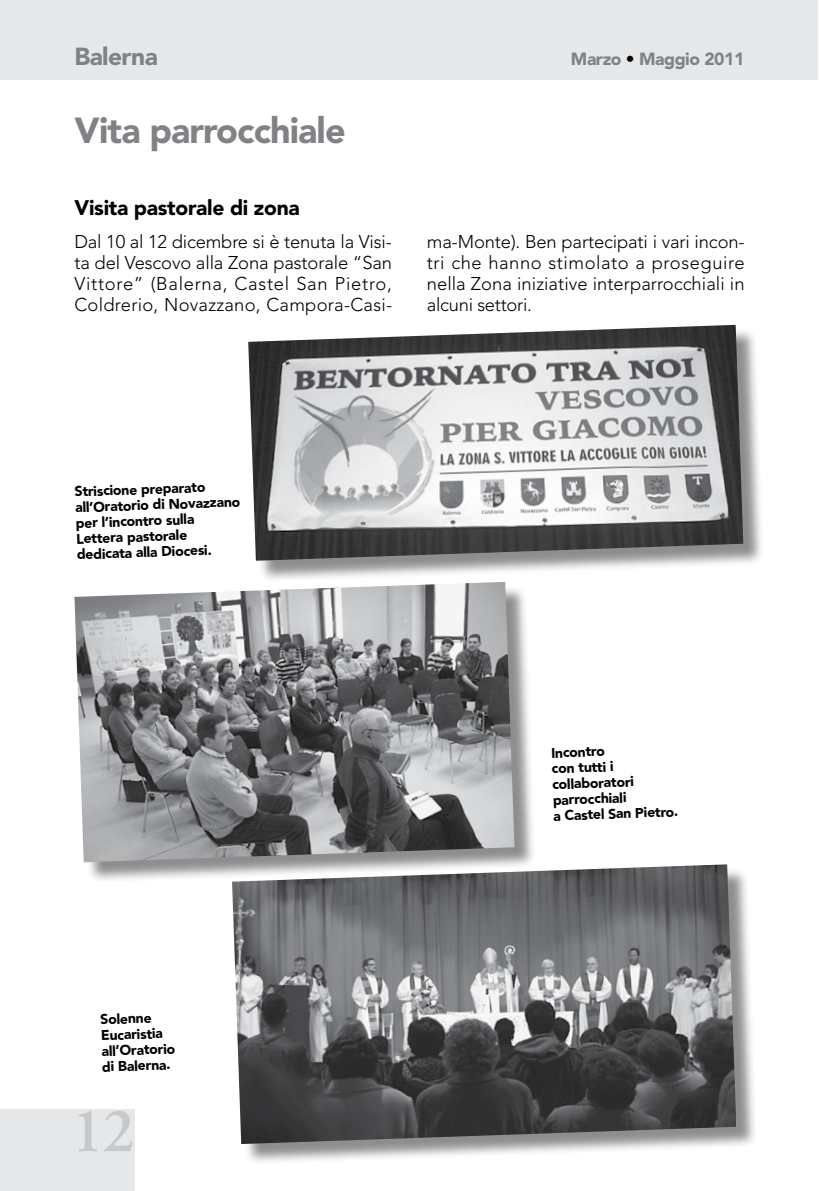
<style>
.page{position:relative;width:819px;height:1191px;background:#fff}
.page>*{position:absolute;margin:0;border:0;box-sizing:border-box;transform-origin:0 0}
.t1{font:600 63px "Adobe Garamond Pro";color:#c7c8ca}
.t2{font:900 35.88px "Avenir";letter-spacing:-.025em;color:#808285}
.t3{font:900 24.5px "Avenir";letter-spacing:-.025em;color:#808285}
.t4{font:900 21px "Avenir";letter-spacing:-.015em;color:#000}
.t5{font:300 18.38px/21px "Avenir";color:#000;text-align:justify}
.t6{font:900 17.5px "Avenir";letter-spacing:-.025em;color:#808285}
.t7{font:900 14px/15.8px "Avenir";color:#000}
</style>
<div class="page">
<div style="left:0;top:1px;width:817px;height:78px;background:#e6e7e8"></div>
<div style="left:0;top:1109px;width:134px;height:82px;background:#e6e7e8"></div>
<div style="left:251px;top:328px;width:513px;height:254px;background:#000;opacity:.45"></div>
<img style="left:248px;top:325px;width:495px;height:236px">
<div style="left:78px;top:585px;width:458px;height:299px;background:#000;opacity:.45"></div>
<img style="left:74px;top:582px;width:440px;height:280px">
<div style="left:235px;top:867px;width:522px;height:298px;background:#000;opacity:.45"></div>
<img style="left:232px;top:864px;width:504px;height:280px">
<h3 class="t3" style="left:74px;top:42px;width:85px">Balerna</h3>
<p class="t6" style="left:571px;top:48px;width:175px">Marzo Maggio 2011</p>
<h2 class="t2" style="left:74px;top:108px;width:273px">Vita parrocchiale</h2>
<p class="t4" style="left:74px;top:195px;width:227px">Visita pastorale di zona</p>
<p class="t5" style="left:74px;top:231px;width:319px">Dal 10 al 12 dicembre si è tenuta la Visi&shy;ta del Vescovo alla Zona pastorale “San Vittore” (Balerna, Castel San Pietro, Coldrerio, Novazzano, Campora-Casi-</p>
<p class="t5" style="left:427px;top:231px;width:319px">ma-Monte). Ben partecipati i vari incon&shy;tri che hanno stimolato a proseguire nella Zona iniziative interparrocchiali in alcuni settori.</p>
<p class="t7" style="left:74px;top:483px;width:166px;rotate:-2deg">Striscione preparato all’Oratorio di Novazzano per l’incontro sulla<br>Lettera pastorale dedicata alla Diocesi.</p>
<p class="t7" style="left:551px;top:745px;width:126px;rotate:-2deg">Incontro<br>con tutti i collaboratori parrocchiali<br>a Castel San Pietro.</p>
<p class="t7" style="left:100px;top:1011px;width:75px;rotate:-2deg">Solenne<br>Eucaristia all’Oratorio di Balerna.</p>
<h1 class="t1" style="left:71px;top:1094px;width:65px">12</h1>
</div>
